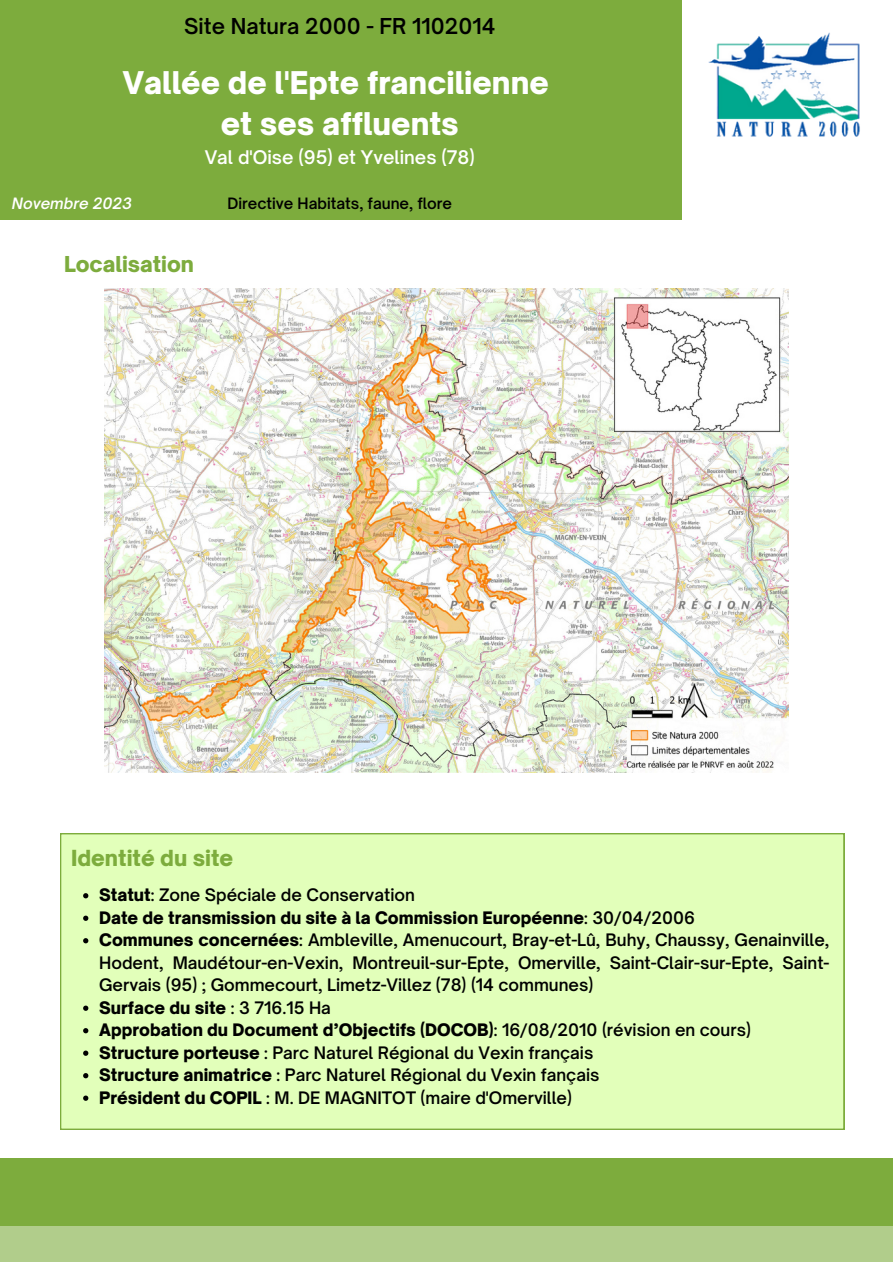
<style>
.page{position:relative;width:893px;height:1264px;background:#fff}
.page>*{position:absolute;margin:0;border:0;box-sizing:border-box;transform-origin:0 0}
.t1{font:900 30px "Open Sauce One";color:#fff}
.t2{font:900 21.15px "Open Sauce One";color:#7dac3d}
.t3{font:600 21px "Open Sauce One";color:#000}
.t4{font:900 21px "Open Sauce One";color:#7dac3d}
.t5{font:600 18px "Open Sauce One";color:#fff}
.t6{font:600 16.5px/22.5px "Open Sauce One";color:#000;text-align:justify}
.t7{font:900 16.5px "Open Sauce One";color:#000}
.t8{font:600 15px "Open Sauce One";color:#000}
.t9{font:italic 600 15px "Open Sauce One";color:#fff}
.s1{font-weight:900}
.s2{font-weight:600}
</style>
<div class="page">
<div style="left:0;top:0;width:681px;height:220px;background:#7dac3d"></div>
<img style="left:708px;top:32px;width:152px;height:105px">
<img style="left:0;top:1158px;width:892px;height:103px">
<div style="left:60px;top:833px;width:784px;height:296px;background:#e2ffba"></div>
<img style="left:104px;top:289px;width:684px;height:483px">
<svg style="left:83px;top:893px;width:5px;height:5px"></svg>
<svg style="left:83px;top:915px;width:5px;height:5px"></svg>
<svg style="left:83px;top:938px;width:5px;height:5px"></svg>
<svg style="left:83px;top:1005px;width:5px;height:5px"></svg>
<svg style="left:83px;top:1028px;width:5px;height:5px"></svg>
<svg style="left:83px;top:1050px;width:5px;height:5px"></svg>
<svg style="left:83px;top:1073px;width:5px;height:5px"></svg>
<svg style="left:83px;top:1095px;width:5px;height:5px"></svg>
<p class="t3" style="left:184px;top:13px;width:313px">Site Natura 2000 - FR 1102014</p>
<p class="t1" style="left:123px;top:63px;width:427px">Vallée de l'Epte francilienne</p>
<p class="t1" style="left:221px;top:105px;width:240px">et ses affluents</p>
<p class="t5" style="left:205px;top:146px;width:272px">Val d'Oise (95) et Yvelines (78)</p>
<p class="t8" style="left:227px;top:194px;width:226px">Directive Habitats, faune, flore</p>
<p class="t9" style="left:12px;top:194px;width:122px">Novembre 2023</p>
<p class="t4" style="left:64px;top:251px;width:131px">Localisation</p>
<p class="t2" style="left:71px;top:845px;width:164px">Identité du site</p>
<p class="t6" style="left:99px;top:883px;width:317px"><span class="s1">Statut</span>: Zone Spéciale de Conservation</p>
<p class="t7" style="left:99px;top:907px;width:597px">Date de transmission du site à la Commission Européenne<span class="s2">: 30/04/2006</span></p>
<p class="t6" style="left:99px;top:928px;width:731px"><span class="s1">Communes concernées</span>: Ambleville, Amenucourt, Bray-et-Lû, Buhy, Chaussy, Genainville, Hodent, Maudétour-en-Vexin, Montreuil-sur-Epte, Omerville, Saint-Clair-sur-Epte, Saint-Gervais (95) ; Gommecourt, Limetz-Villez (78) (14 communes)</p>
<p class="t7" style="left:99px;top:997px;width:233px">Surface du site <span class="s2">: 3 716.15 Ha</span></p>
<p class="t7" style="left:99px;top:1019px;width:653px">Approbation du Document d’Objectifs (DOCOB)<span class="s2">: 16/08/2010 (révision en cours)</span></p>
<p class="t6" style="left:99px;top:1041px;width:495px"><span class="s1">Structure porteuse</span> : Parc Naturel Régional du Vexin français</p>
<p class="t6" style="left:99px;top:1063px;width:502px"><span class="s1">Structure animatrice</span> : Parc Naturel Régional du Vexin fançais</p>
<p class="t6" style="left:99px;top:1086px;width:474px"><span class="s1">Président du COPIL</span> : M. DE MAGNITOT (maire d'Omerville)</p>
</div>
